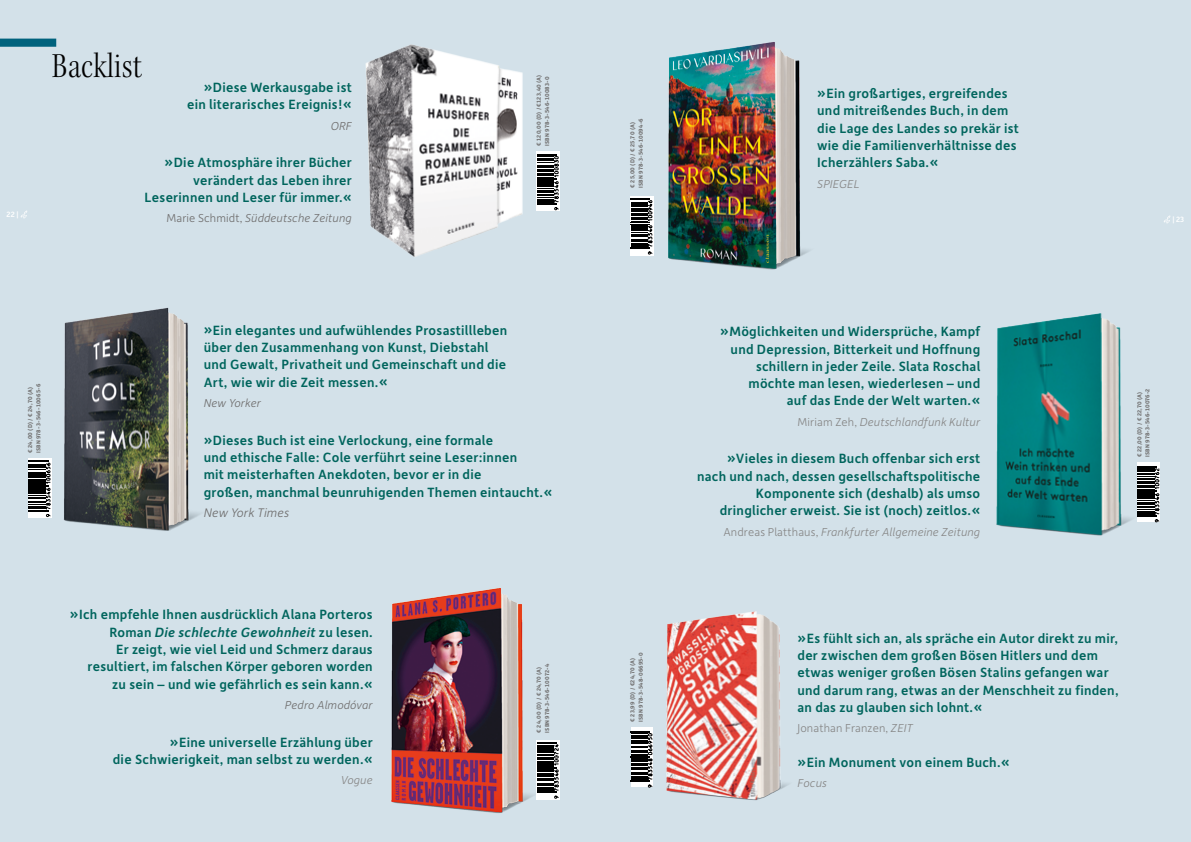
<style>
.page{position:relative;width:1191px;height:842px;background:#fff}
.page>*{position:absolute;margin:0;border:0;box-sizing:border-box;transform-origin:0 0}
.t1{font:36.6px "Kepler Std Light Cn Subh";letter-spacing:.01em;color:#000}
.t2{font:500 14.2px/17.3px "Depot New";letter-spacing:.02em;color:#00655d;text-align:right}
.t3{font:italic 300 13.2px "Depot New";letter-spacing:.01em;color:#706f6f}
.t4{font:italic 300 12.2px "Depot New";letter-spacing:.01em;color:#878787}
.t5{font:italic 300 12.2px "Depot New";letter-spacing:.01em;color:#706f6f}
.t6{font:300 12.2px "Depot New";letter-spacing:.01em;color:#878787}
.t7{font:500 8.1px "Depot New";color:#fff}
.t8{font:700 6.1px/8.1px "Depot New";letter-spacing:.02em;color:#706f6f}
.s1{font-style:normal}
.s2{font-style:italic}
</style>
<div class="page">
<div style="left:595px;top:0;width:596px;height:842px;background:#d3e1e9"></div>
<svg style="left:630px;top:196px;width:23px;height:60px"></svg>
<div style="left:630px;top:196px;width:22px;height:59px;background:#fff"></div>
<svg style="left:630px;top:198px;width:22px;height:57px"></svg>
<img style="left:668px;top:42px;width:142px;height:228px">
<img style="left:996px;top:313px;width:160px;height:223px">
<div style="left:630px;top:727px;width:22px;height:60px;background:#fff"></div>
<svg style="left:630px;top:731px;width:22px;height:56px"></svg>
<img style="left:652px;top:611px;width:137px;height:190px">
<svg style="left:1164px;top:216px;width:6px;height:7px"></svg>
<div style="left:1137px;top:462px;width:22px;height:60px;background:#fff"></div>
<svg style="left:1137px;top:466px;width:22px;height:56px"></svg>
<div style="left:0;top:0;width:595px;height:842px;background:#d3e1e9"></div>
<div style="left:0;top:39px;width:56px;height:8px;background:#00627d"></div>
<svg style="left:21px;top:211px;width:6px;height:7px"></svg>
<img style="left:391px;top:588px;width:146px;height:225px">
<div style="left:537px;top:740px;width:23px;height:60px;background:#fff"></div>
<svg style="left:537px;top:742px;width:22px;height:57px"></svg>
<img style="left:365px;top:44px;width:172px;height:213px">
<div style="left:537px;top:152px;width:23px;height:59px;background:#fff"></div>
<svg style="left:537px;top:154px;width:22px;height:56px"></svg>
<img style="left:51px;top:307px;width:149px;height:224px">
<div style="left:28px;top:458px;width:23px;height:60px;background:#fff"></div>
<svg style="left:28px;top:460px;width:21px;height:1px"></svg>
<svg style="left:28px;top:461px;width:23px;height:56px"></svg>
<p class="t7" style="left:7px;top:209px;width:13px">22 |</p>
<h1 class="t1" style="left:52px;top:46px;width:92px">Backlist</h1>
<p class="t2" style="left:187px;top:78px;width:166px">»Diese Werkausgabe ist ein literarisches Ereignis!«</p>
<p class="t5" style="left:331px;top:118px;width:23px">ORF</p>
<p class="t2" style="left:145px;top:154px;width:209px">»Die Atmosphäre ihrer Bücher verändert das Leben ihrer<br>Leserinnen und Leser für immer.«</p>
<p class="t5" style="left:166px;top:210px;width:187px"><span class="s1">Marie Schmidt,</span> Süddeutsche Zeitung</p>
<p class="t8" style="left:534px;top:146px;width:73px;rotate:-90deg">€ 120,00 (D) / €123,40 (A)<br>ISBN 978-3-546-10083-0</p>
<p class="t8" style="left:26px;top:453px;width:71px;rotate:-90deg">€ 24,00 (D) / € 24,70 (A)<br>ISBN 978-3-546-10065-6</p>
<p class="t2" style="left:204px;top:321px;width:305px;text-align:left">»Ein elegantes und aufwühlendes Prosastillleben über den Zusammenhang von Kunst, Diebstahl und Gewalt, Privatheit und Gemeinschaft und die Art, wie wir die Zeit messen.«</p>
<p class="t5" style="left:204px;top:395px;width:59px">New Yorker</p>
<p class="t2" style="left:204px;top:431px;width:350px;text-align:left">»Dieses Buch ist eine Verlockung, eine formale<br>und ethische Falle: Cole verführt seine Leser:innen<br>mit meisterhaften Anekdoten, bevor er in die<br>großen, manchmal beunruhigenden Themen eintaucht.«</p>
<p class="t3" style="left:204px;top:504px;width:87px">New York Times</p>
<p class="t2" style="left:70px;top:605px;width:304px">»Ich empfehle Ihnen ausdrücklich Alana Porteros Roman <span class="s2">Die schlechte Gewohnheit</span> zu lesen.<br>Er zeigt, wie viel Leid und Schmerz daraus resultiert, im falschen Körper geboren worden<br>zu sein – und wie gefährlich es sein kann.«</p>
<p class="t5" style="left:285px;top:697px;width:89px">Pedro Almodóvar</p>
<p class="t2" style="left:113px;top:733px;width:261px">»Eine universelle Erzählung über<br>die Schwierigkeit, man selbst zu werden.«</p>
<p class="t4" style="left:341px;top:772px;width:33px">Vogue</p>
<p class="t8" style="left:534px;top:732px;width:70px;rotate:-90deg">€ 24,00 (D) / € 24,70 (A)<br>ISBN 978-3-546-10072-4</p>
<p class="t8" style="left:628px;top:188px;width:71px;rotate:-90deg">€ 25,00 (D) / € 25,70 (A)<br>ISBN 978-3-546-10094-6</p>
<p class="t8" style="left:628px;top:722px;width:71px;rotate:-90deg">€ 23,99 (D) / €24,70 (A)<br>ISBN 978-3-548-06695-0</p>
<p class="t2" style="left:817px;top:84px;width:203px;text-align:left">»Ein großartiges, ergreifendes und mitreißendes Buch, in dem die Lage des Landes so prekär ist wie die Familienverhältnisse des<br>Icherzählers Saba.«</p>
<p class="t4" style="left:817px;top:176px;width:44px">SPIEGEL</p>
<p class="t7" style="left:1172px;top:214px;width:13px">| 23</p>
<p class="t2" style="left:720px;top:322px;width:261px">»Möglichkeiten und Widersprüche, Kampf und Depression, Bitterkeit und Hoffnung schillern in jeder Zeile. Slata Roschal möchte man lesen, wiederlesen – und<br>auf das Ende der Welt warten.«</p>
<p class="t4" style="left:797px;top:414px;width:184px"><span class="s1">Miriam Zeh,</span> Deutschlandfunk Kultur</p>
<p class="t2" style="left:697px;top:449px;width:285px">»Vieles in diesem Buch offenbar sich erst nach und nach, dessen gesellschaftspolitische Komponente sich (deshalb) als umso dringlicher erweist. Sie ist (noch) zeitlos.«</p>
<p class="t4" style="left:723px;top:524px;width:258px"><span class="s1">Andreas Platthaus,</span> Frankfurter Allgemeine Zeitung</p>
<p class="t8" style="left:1135px;top:457px;width:70px;rotate:-90deg">€ 22,00 (D) / € 22,70 (A)<br>ISBN 978-3-546-10076-2</p>
<p class="t2" style="left:797px;top:629px;width:323px;text-align:left">»Es fühlt sich an, als spräche ein Autor direkt zu mir, der zwischen dem großen Bösen Hitlers und dem etwas weniger großen Bösen Stalins gefangen war und darum rang, etwas an der Menschheit zu finden, an das zu glauben sich lohnt.«</p>
<p class="t6" style="left:797px;top:720px;width:117px">Jonathan Franzen, <span class="s2">ZEIT</span></p>
<p class="t2" style="left:797px;top:753px;width:214px">»Ein Monument von einem Buch.«</p>
<p class="t4" style="left:797px;top:775px;width:31px">Focus</p>
</div>
